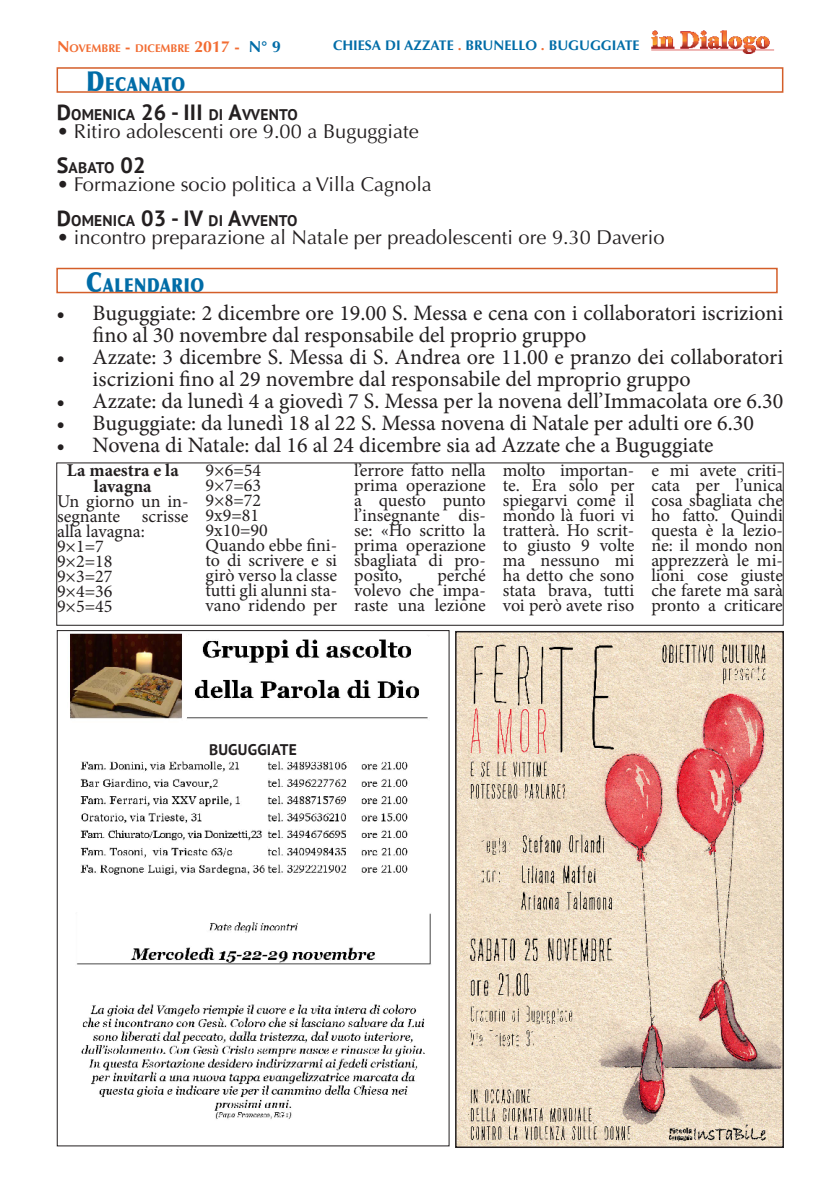
<style>
.page{position:relative;width:840px;height:1191px;background:#fff}
.page>*{position:absolute;margin:0;border:0;box-sizing:border-box;transform-origin:0 0}
.t1{font:22px/22px "Minion Pro";color:#231f20}
.t2{font:20px "Optima";color:#231f20}
.gialli{font:900 19.2px "Optima";letter-spacing:.045em;color:#006ca7;scale:.8 1}
.t3{font:18px/15px "Minion Pro";color:#231f20;text-align:justify}
.t4{font:700 18px/16px "Minion Pro";color:#231f20;text-align:center}
.t5{font:700 16px "Optima";color:#f26c32}
.titoletto{font:700 15.4px "PT Sans";letter-spacing:.015em;color:#231f20}
.t6{font:700 14px "Optima";color:#006ca7}
.t7{font:700 11.2px "Optima";color:#f26c32}
.s1{font-size:16px}
.s2{font-size:11.2px}
.s3{color:#006ca7}
.s4{color:#f26c32}
.s5{font-size:27.6px}
.s6{font-size:22px}
</style>
<div class="page">
<img style="left:651px;top:30px;width:122px;height:24px">
<div style="left:56px;top:67px;width:727px;height:26px;border:2px solid #d45e29"></div>
<img style="left:70px;top:633px;width:361px;height:486px">
<img style="left:458px;top:634px;width:322px;height:511px">
<div style="left:455px;top:631px;width:328px;height:517px;border:2px solid #231f20"></div>
<div style="left:56px;top:268px;width:721px;height:25px;border:2px solid #d45e29"></div>
<p class="t7" style="left:57px;top:42px;width:85px"><span class="s1">N</span>OVEMBRE <span class="s1">-</span> DICE</p>
<p class="t5" style="left:160px;top:37px;width:122px"><span class="s2">MBRE</span> 2017 - <span class="s3">N° 9</span></p>
<p class="t6" style="left:333px;top:37px;width:308px">CHIESA DI AZZATE <span class="s4">.</span> BRUNELLO <span class="s4">.</span> BUGUGGIATE</p>
<p class="gialli" style="left:86px;top:73px;width:125px"><span class="s5">D</span>ECANATO</p>
<p class="titoletto" style="left:57px;top:104px;width:242px"><span class="s6">D</span>OMENICA <span class="s6">26 - III</span> DI <span class="s6">A</span>VVENTO</p>
<p class="t2" style="left:57px;top:119px;width:363px">• Ritiro adolescenti ore 9.00 a Buguggiate</p>
<p class="titoletto" style="left:57px;top:157px;width:90px"><span class="s6">S</span>ABATO <span class="s6">02</span></p>
<p class="t2" style="left:57px;top:172px;width:376px">• Formazione socio politica a Villa Cagnola</p>
<p class="titoletto" style="left:57px;top:210px;width:242px"><span class="s6">D</span>OMENICA <span class="s6">03 - IV</span> DI <span class="s6">A</span>VVENTO</p>
<p class="t2" style="left:57px;top:225px;width:609px">• incontro preparazione al Natale per preadolescenti ore 9.30 Daverio</p>
<p class="gialli" style="left:86px;top:273px;width:149px"><span class="s5">C</span>ALENDARIO</p>
<p class="t1" style="left:92px;top:302px;width:691px;text-indent:-36px">• Buguggiate: 2 dicembre ore 19.00 S. Messa e cena con i collaboratori iscrizioni fino al 30 novembre dal responsabile del proprio gruppo</p>
<p class="t1" style="left:92px;top:346px;width:692px;text-indent:-36px">• Azzate: 3 dicembre S. Messa di S. Andrea ore 11.00 e pranzo dei collaboratori iscrizioni fino al 29 novembre dal responsabile del mproprio gruppo</p>
<p class="t1" style="left:56px;top:390px;width:727px">• Azzate: da lunedì 4 a giovedì 7 S. Messa per la novena dell’Immacolata ore 6.30</p>
<p class="t1" style="left:56px;top:412px;width:698px">• Buguggiate: da lunedì 18 al 22 S. Messa novena di Natale per adulti ore 6.30</p>
<p class="t1" style="left:56px;top:434px;width:658px">• Novena di Natale: dal 16 al 24 dicembre sia ad Azzate che a Buguggiate</p>
<p class="t4" style="left:67px;top:462px;width:113px">La maestra e la lavagna</p>
<p class="t3" style="left:57px;top:494px;width:133px">Un giorno un in&shy;segnante scrisse alla lavagna:</p>
<p class="t3" style="left:57px;top:539px;width:48px">9×1=7</p>
<p class="t3" style="left:57px;top:554px;width:57px">9×2=18</p>
<p class="t3" style="left:57px;top:569px;width:57px">9×3=27</p>
<p class="t3" style="left:57px;top:584px;width:57px">9×4=36</p>
<p class="t3" style="left:57px;top:599px;width:57px">9×5=45</p>
<p class="t3" style="left:205px;top:463px;width:57px">9×6=54</p>
<p class="t3" style="left:205px;top:478px;width:57px">9×7=63</p>
<p class="t3" style="left:205px;top:493px;width:57px">9×8=72</p>
<p class="t3" style="left:205px;top:508px;width:55px">9x9=81</p>
<p class="t3" style="left:205px;top:523px;width:64px">9x10=90</p>
<p class="t3" style="left:205px;top:538px;width:133px">Quando ebbe fini&shy;to di scrivere e si girò verso la classe tutti gli alunni sta&shy;vano ridendo per</p>
<p class="t3" style="left:354px;top:463px;width:133px">l’errore fatto nella prima operazione a questo punto l’insegnante dis&shy;se: «Ho scritto la prima operazione sbagliata di pro&shy;posito,</p>
<p class="t3" style="left:354px;top:568px;width:133px;text-indent:83px">perché volevo che impa&shy;raste una lezione</p>
<p class="t3" style="left:502px;top:463px;width:133px">molto importan&shy;te. Era solo per spiegarvi come il mondo là fuori vi tratterà. Ho scrit&shy;to giusto 9 volte ma nessuno mi ha detto che sono stata brava, tutti voi però avete riso</p>
<p class="t3" style="left:651px;top:463px;width:133px">e mi avete criti&shy;cata per l’unica cosa sbagliata che ho fatto. Quindi questa è la lezio&shy;ne: il mondo non apprezzerà le mi&shy;lioni cose giuste che farete ma sarà pronto a criticare</p>
<p class="titoletto" style="left:209px;top:739px;width:89px">BUGUGGIATE</p>
</div>
